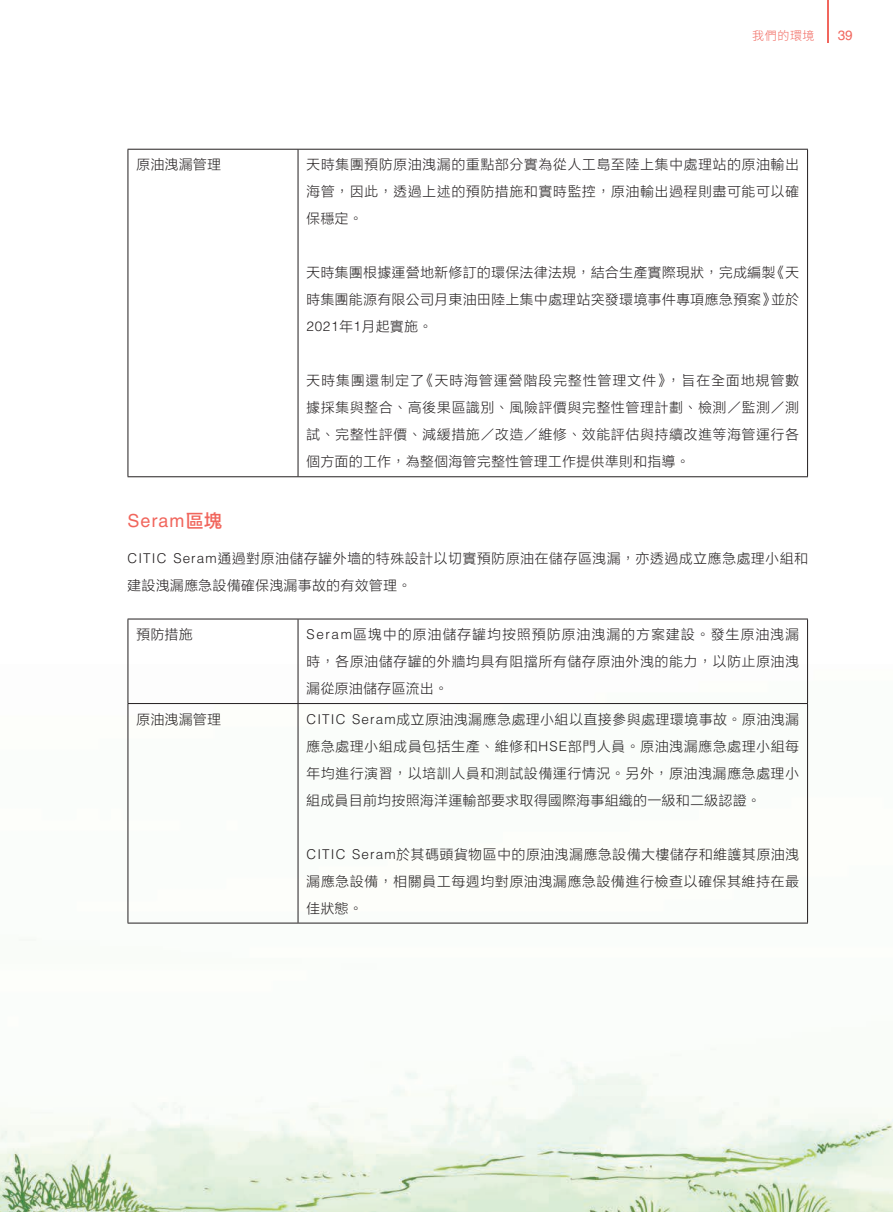
<style>
.page{position:relative;width:893px;height:1212px;background:#fff}
.page>*{position:absolute;margin:0;border:0;box-sizing:border-box;transform-origin:0 0}
.t1{font:18px "Helvetica LT Std";letter-spacing:.055em;color:#f1665d}
.t2{font:13.5px/27px "FZLTXHB BIG5 0";letter-spacing:.07em;color:#231f20;text-align:justify}
.t3{font:13.5px "Helvetica LT Std";color:#f1665d}
.t4{font:300 12px "Source Han Sans CN";letter-spacing:.05em;color:#f1665d}
.s1{font-family:"Helvetica LT Std";font-weight:300}
.s2{font-family:"FZLTZHB BIG5 0"}
</style>
<div class="page">
<img style="left:0;top:148px;width:893px;height:1064px">
<hr style="left:827px;top:0;width:2px;height:43px;background:#f1665d">
<hr style="left:128px;top:149px;width:170px;height:1px;background:#231f20">
<hr style="left:128px;top:150px;width:1px;height:326px;background:#231f20">
<hr style="left:298px;top:149px;width:510px;height:1px;background:#231f20">
<hr style="left:298px;top:150px;width:1px;height:326px;background:#231f20">
<hr style="left:807px;top:150px;width:1px;height:326px;background:#231f20">
<hr style="left:128px;top:476px;width:170px;height:1px;background:#231f20">
<hr style="left:298px;top:476px;width:510px;height:1px;background:#231f20">
<hr style="left:128px;top:619px;width:170px;height:1px;background:#231f20">
<hr style="left:128px;top:619px;width:1px;height:84px;background:#231f20">
<hr style="left:298px;top:619px;width:510px;height:1px;background:#231f20">
<hr style="left:298px;top:619px;width:1px;height:84px;background:#231f20">
<hr style="left:807px;top:619px;width:1px;height:84px;background:#231f20">
<hr style="left:128px;top:703px;width:170px;height:1px;background:#231f20">
<hr style="left:128px;top:704px;width:1px;height:219px;background:#231f20">
<hr style="left:298px;top:703px;width:510px;height:1px;background:#231f20">
<hr style="left:298px;top:704px;width:1px;height:219px;background:#231f20">
<hr style="left:807px;top:704px;width:1px;height:219px;background:#231f20">
<hr style="left:128px;top:923px;width:170px;height:1px;background:#231f20">
<hr style="left:298px;top:923px;width:510px;height:1px;background:#231f20">
<p class="t4" style="left:752px;top:30px;width:64px">我們的環境</p>
<p class="t3" style="left:838px;top:28px;width:17px">39</p>
<p class="t2" style="left:136px;top:151px;width:86px">原油洩漏管理</p>
<p class="t2" style="left:307px;top:151px;width:494px">天時集團預防原油洩漏的重點部分實為從人工島至陸上集中處理站的原油輸出海管，因此，透過上述的預防措施和實時監控，原油輸出過程則盡可能可以確保穩定。</p>
<p class="t2" style="left:307px;top:259px;width:494px">天時集團根據運營地新修訂的環保法律法規，結合生產實際現狀，完成編製《天時集團能源有限公司月東油田陸上集中處理站突發環境事件專項應急預案》並於<span class="s1">2021</span>年<span class="s1">1</span>月起實施。</p>
<p class="t2" style="left:307px;top:367px;width:494px">天時集團還制定了《天時海管運營階段完整性管理文件》，旨在全面地規管數據採集與整合、高後果區識別、風險評價與完整性管理計劃、檢測╱監測╱測試、完整性評價、減緩措施╱改造╱維修、效能評估與持續改進等海管運行各個方面的工作，為整個海管完整性管理工作提供準則和指導。</p>
<h1 class="t1" style="left:128px;top:510px;width:96px">Seram<span class="s2">區塊</span></h1>
<p class="t2" style="left:128px;top:544px;width:682px"><span class="s1">CITIC Seram</span>通過對原油儲存罐外墻的特殊設計以切實預防原油在儲存區洩漏，亦透過成立應急處理小組和建設洩漏應急設備確保洩漏事故的有效管理。</p>
<p class="t2" style="left:136px;top:620px;width:58px">預防措施</p>
<p class="t2" style="left:307px;top:620px;width:494px"><span class="s1">Seram</span>區塊中的原油儲存罐均按照預防原油洩漏的方案建設。發生原油洩漏時，各原油儲存罐的外牆均具有阻擋所有儲存原油外洩的能力，以防止原油洩漏從原油儲存區流出。</p>
<p class="t2" style="left:136px;top:705px;width:86px">原油洩漏管理</p>
<p class="t2" style="left:307px;top:705px;width:494px"><span class="s1">CITIC Seram</span>成立原油洩漏應急處理小組以直接參與處理環境事故。原油洩漏應急處理小組成員包括生產、維修和<span class="s1">HSE</span>部門人員。原油洩漏應急處理小組每年均進行演習，以培訓人員和測試設備運行情況。另外，原油洩漏應急處理小組成員目前均按照海洋運輸部要求取得國際海事組織的一級和二級認證。</p>
<p class="t2" style="left:307px;top:840px;width:494px"><span class="s1">CITIC Seram</span>於其碼頭貨物區中的原油洩漏應急設備大樓儲存和維護其原油洩漏應急設備，相關員工每週均對原油洩漏應急設備進行檢查以確保其維持在最佳狀態。</p>
</div>
